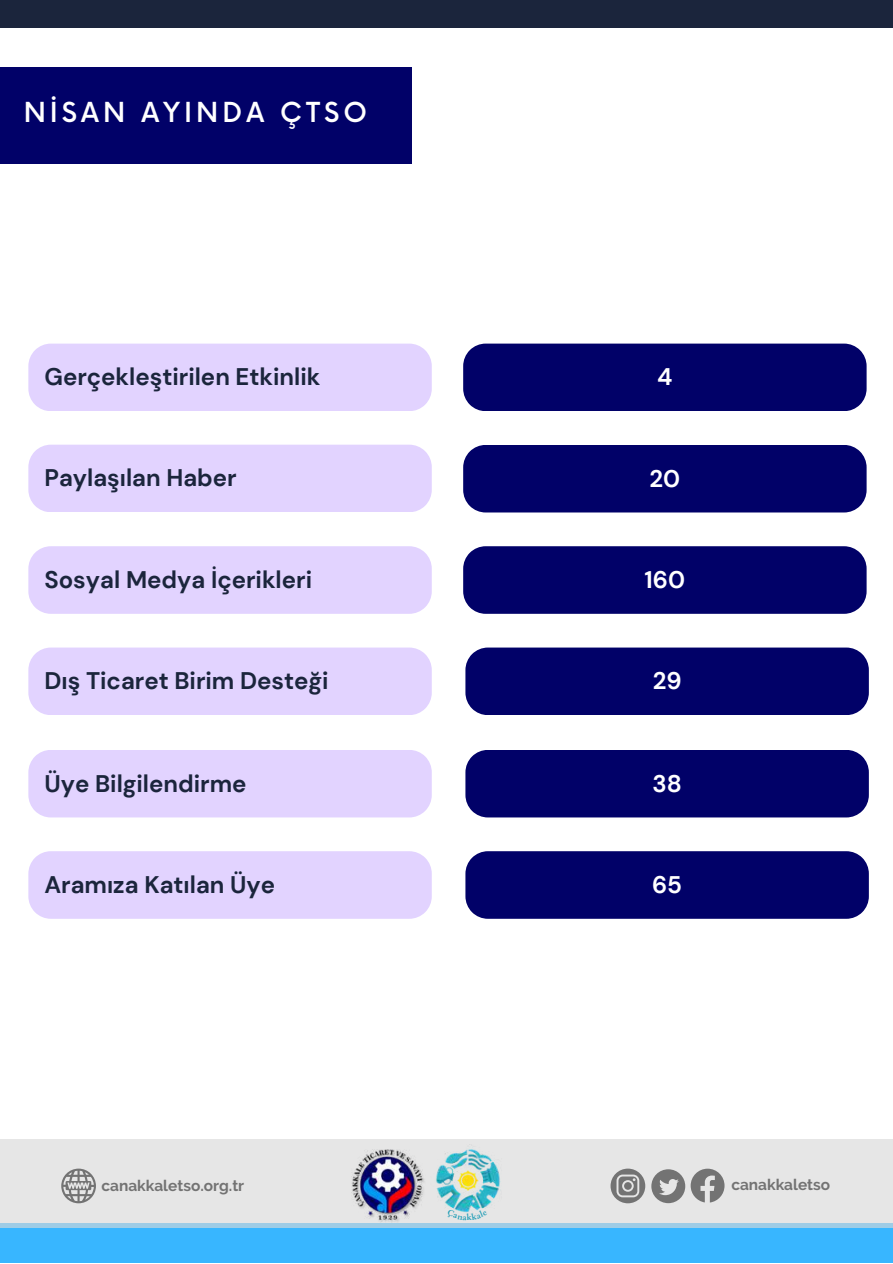
<style>
.page{position:relative;width:893px;height:1264px;background:#fff}
.page>*{position:absolute;margin:0;border:0;box-sizing:border-box;transform-origin:0 0}
.t1{font:500 26.85px "Now";letter-spacing:.15em;color:#fff}
.t2{font:700 24px "DM Sans";color:#1b253c}
.t3{font:700 24px "DM Sans";color:#fff}
.t4{font:700 15.45px "Raleway";color:#737373}
</style>
<div class="page">
<div style="left:0;top:0;width:892px;height:27px;background:#1b253c"></div>
<div style="left:0;top:1223px;width:892px;height:39px;background:#38b6ff"></div>
<div style="left:0;top:67px;width:412px;height:97px;background:#010168"></div>
<div style="left:28px;top:343px;width:403px;height:68px;background:#e2d3ff"></div>
<div style="left:28px;top:444px;width:403px;height:68px;background:#e2d3ff"></div>
<div style="left:28px;top:546px;width:403px;height:67px;background:#e2d3ff"></div>
<div style="left:28px;top:647px;width:403px;height:68px;background:#e2d3ff"></div>
<div style="left:463px;top:343px;width:403px;height:68px;background:#010168"></div>
<div style="left:463px;top:445px;width:403px;height:67px;background:#010168"></div>
<div style="left:463px;top:546px;width:403px;height:67px;background:#010168"></div>
<div style="left:465px;top:647px;width:403px;height:68px;background:#010168"></div>
<div style="left:28px;top:750px;width:403px;height:67px;background:#e2d3ff"></div>
<div style="left:465px;top:750px;width:403px;height:67px;background:#010168"></div>
<div style="left:28px;top:851px;width:403px;height:67px;background:#e2d3ff"></div>
<div style="left:465px;top:851px;width:403px;height:67px;background:#010168"></div>
<div style="left:0;top:1138px;width:892px;height:89px;background:#e6e6e6"></div>
<svg style="left:651px;top:1168px;width:73px;height:35px"></svg>
<svg style="left:610px;top:1168px;width:35px;height:35px"></svg>
<svg style="left:61px;top:1168px;width:35px;height:35px"></svg>
<img style="left:352px;top:1149px;width:72px;height:73px">
<img style="left:436px;top:1149px;width:65px;height:60px">
<svg style="left:454px;top:1209px;width:25px;height:5px"></svg>
<p class="t1" style="left:24px;top:98px;width:345px">NİSAN AYINDA ÇTSO</p>
<p class="t2" style="left:44px;top:361px;width:277px">Gerçekleştirilen Etkinlik</p>
<p class="t3" style="left:657px;top:361px;width:17px">4</p>
<p class="t2" style="left:44px;top:462px;width:194px">Paylaşılan Haber</p>
<p class="t3" style="left:649px;top:462px;width:32px">20</p>
<p class="t2" style="left:44px;top:564px;width:269px">Sosyal Medya İçerikleri</p>
<p class="t3" style="left:644px;top:564px;width:42px">160</p>
<p class="t2" style="left:44px;top:665px;width:285px">Dış Ticaret Birim Desteği</p>
<p class="t3" style="left:652px;top:665px;width:30px">29</p>
<p class="t2" style="left:44px;top:767px;width:203px">Üye Bilgilendirme</p>
<p class="t3" style="left:652px;top:767px;width:31px">38</p>
<p class="t2" style="left:44px;top:869px;width:232px">Aramıza Katılan Üye</p>
<p class="t3" style="left:652px;top:869px;width:32px">65</p>
<p class="t4" style="left:101px;top:1176px;width:144px">canakkaletso.org.tr</p>
<p class="t4" style="left:731px;top:1175px;width:100px">canakkaletso</p>
</div>
